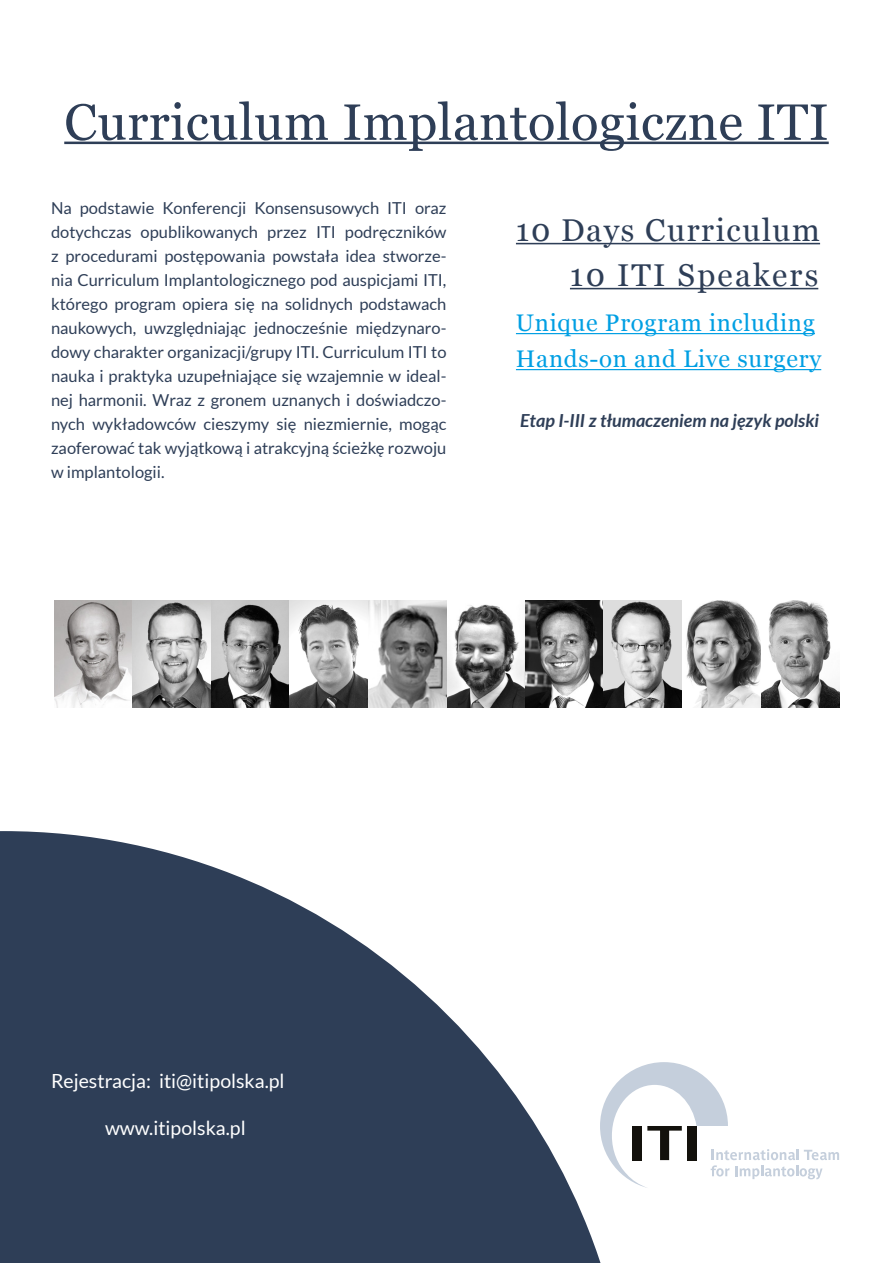
<style>
.page{position:relative;width:893px;height:1263px;background:#fff}
.page>*{position:absolute;margin:0;border:0;box-sizing:border-box;transform-origin:0 0}
.t1{font:51px "Georgia";letter-spacing:.01em;color:#2e3e57}
.t2{font:31.5px/45px "Georgia";letter-spacing:.05em;color:#2e3e57;text-align:right}
.t3{font:24px/36px "Georgia";letter-spacing:.03em;color:#009fe3}
.t4{font:19.5px "Lato";color:#fff}
.t5{font:italic 700 18px "Lato";color:#2e3e57}
.t6{font:16.5px/24px "Lato";color:#2e3e57;text-align:justify}
</style>
<div class="page">
<svg style="left:0;top:831px;width:601px;height:432px;fill:#2e3e57"></svg>
<svg style="left:600px;top:1062px;width:239px;height:126px"></svg>
<hr style="left:64px;top:142px;width:765px;height:2px;background:#2e3e57">
<hr style="left:516px;top:243px;width:304px;height:1px;background:#2e3e57">
<hr style="left:570px;top:288px;width:248px;height:1px;background:#2e3e57">
<hr style="left:516px;top:333px;width:299px;height:1px;background:#009fe3">
<hr style="left:516px;top:369px;width:305px;height:1px;background:#009fe3">
<img style="left:54px;top:600px;width:785px;height:108px">
<h1 class="t1" style="left:64px;top:93px;width:766px">Curriculum Implantologiczne ITI</h1>
<p class="t6" style="left:51px;top:196px;width:397px">Na podstawie Konferencji Konsensusowych ITI oraz dotychczas opublikowanych przez ITI podręczników z procedurami postępowania powstała idea stworze&shy;nia Curriculum Implantologicznego pod auspicjami ITI, którego program opiera się na solidnych podstawach naukowych, uwzględniając jednocześnie międzynaro&shy;dowy charakter organizacji/grupy ITI. Curriculum ITI to nauka i praktyka uzupełniające się wzajemnie w ideal&shy;nej harmonii. Wraz z gronem uznanych i doświadczo&shy;nych wykładowców cieszymy się niezmiernie, mogąc zaoferować tak wyjątkową i atrakcyjną ścieżkę rozwoju w implantologii.</p>
<h2 class="t2" style="left:516px;top:207px;width:306px">10 Days Curriculum<br>10 ITI Speakers</h2>
<h3 class="t3" style="left:516px;top:304px;width:307px">Unique Program including<br>Hands-on and Live surgery</h3>
<p class="t5" style="left:520px;top:410px;width:300px">Etap I-III z tłumaczeniem na język polski</p>
<p class="t4" style="left:51px;top:1070px;width:235px">Rejestracja: iti@itipolska.pl</p>
<p class="t4" style="left:105px;top:1117px;width:142px">www.itipolska.pl</p>
</div>
